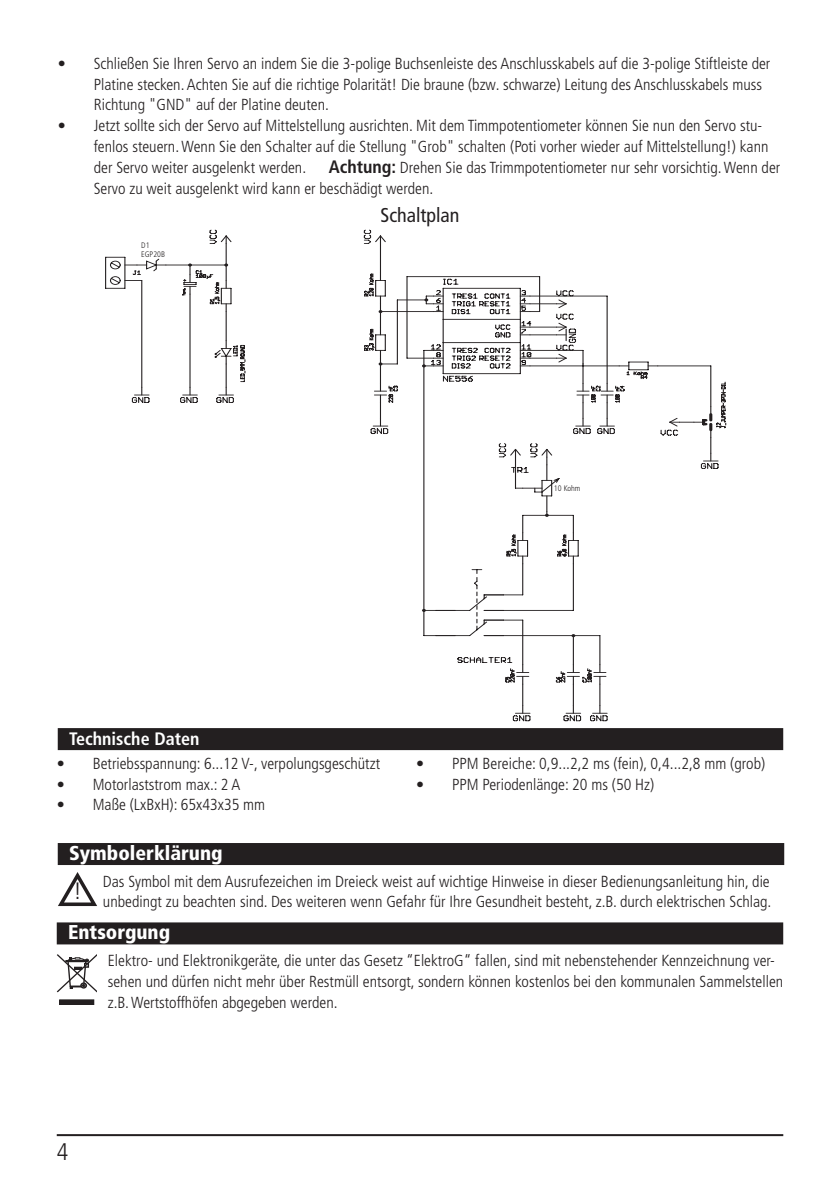
<style>
.page{position:relative;width:840px;height:1191px;background:#fff}
.page>*{position:absolute;margin:0;border:0;box-sizing:border-box;transform-origin:0 0}
.t1{font:300 condensed 24px "Frutiger LT Pro";color:#231f20}
.t2{font:300 condensed 23.6px "Frutiger LT Pro";color:#231f20}
.t3{font:900 condensed 20px "Frutiger LT Pro";color:#fff}
.t4{font:condensed 20px "Frutiger LT Pro";color:#231f20}
.t5{font:700 condensed 18px "Frutiger LT Pro";color:#fff}
.t6{font:300 condensed 16px/20.8px "Frutiger LT Pro";color:#231f20}
.t7{font:300 condensed 8px/8.6px "Frutiger LT Pro";color:#231f20}
.s1{font-weight:700;font-size:18px}
</style>
<div class="page">
<hr style="left:57px;top:1134px;width:725px;height:2px;background:#231f20">
<svg style="left:105px;top:229px;width:140px;height:174px"></svg>
<svg style="left:363px;top:229px;width:362px;height:492px"></svg>
<hr style="left:522px;top:620px;width:1px;height:44px;background:#231f20">
<div style="left:57px;top:922px;width:725px;height:22px;background:#231f20"></div>
<svg style="left:60px;top:999px;width:34px;height:6px"></svg>
<svg style="left:57px;top:954px;width:39px;height:39px"></svg>
<div style="left:58px;top:728px;width:724px;height:22px;background:#231f20"></div>
<div style="left:58px;top:843px;width:725px;height:22px;background:#231f20"></div>
<svg style="left:58px;top:872px;width:39px;height:35px"></svg>
<div style="left:141px;top:242px;width:32px;height:16px;background:#fff"></div>
<div style="left:553px;top:484px;width:29px;height:7px;background:#fff"></div>
<p class="t6" style="left:94px;top:53px;width:677px;text-indent:-36px">• Schließen Sie Ihren Servo an indem Sie die 3-polige Buchsenleiste des Anschlusskabels auf die 3-polige Stiftleiste der<br>Platine stecken. Achten Sie auf die richtige Polarität! Die braune (bzw. schwarze) Leitung des Anschlusskabels muss<br>Richtung "GND" auf der Platine deuten.</p>
<p class="t6" style="left:94px;top:115px;width:687px;text-indent:-36px">• Jetzt sollte sich der Servo auf Mittelstellung ausrichten. Mit dem Timmpotentiometer können Sie nun den Servo stu&shy;fenlos steuern. Wenn Sie den Schalter auf die Stellung "Grob" schalten (Poti vorher wieder auf Mittelstellung!) kann der Servo weiter ausgelenkt werden. <span class="s1">Achtung:</span> Drehen Sie das Trimmpotentiometer nur sehr vorsichtig. Wenn der Servo zu weit ausgelenkt wird kann er beschädigt werden.</p>
<p class="t7" style="left:141px;top:241px;width:25px">D1<br>EGP20B</p>
<p class="t5" style="left:69px;top:728px;width:132px">Technische Daten</p>
<p class="t4" style="left:380px;top:203px;width:80px">Schaltplan</p>
<p class="t7" style="left:553px;top:483px;width:28px">10 Kohm</p>
<p class="t6" style="left:57px;top:753px;width:325px">• Betriebsspannung: 6...12 V-, verpolungsgeschützt</p>
<p class="t6" style="left:57px;top:774px;width:185px">• Motorlaststrom max.: 2 A</p>
<p class="t6" style="left:57px;top:794px;width:210px">• Maße (LxBxH): 65x43x35 mm</p>
<p class="t6" style="left:416px;top:753px;width:350px">• PPM Bereiche: 0,9...2,2 ms (fein), 0,4...2,8 mm (grob)</p>
<p class="t6" style="left:416px;top:774px;width:239px">• PPM Periodenlänge: 20 ms (50 Hz)</p>
<p class="t3" style="left:69px;top:841px;width:155px">Symbolerklärung</p>
<p class="t6" style="left:103px;top:870px;width:669px">Das Symbol mit dem Ausrufezeichen im Dreieck weist auf wichtige Hinweise in dieser Bedienungsanleitung hin, die unbedingt zu beachten sind. Des weiteren wenn Gefahr für Ihre Gesundheit besteht, z.B. durch elektrischen Schlag.</p>
<h2 class="t2" style="left:73px;top:877px;width:10px">!</h2>
<p class="t3" style="left:68px;top:920px;width:104px">Entsorgung</p>
<p class="t6" style="left:108px;top:950px;width:676px">Elektro- und Elektronikgeräte, die unter das Gesetz “ElektroG“ fallen, sind mit nebenstehender Kennzeichnung ver&shy;sehen und dürfen nicht mehr über Restmüll entsorgt, sondern können kostenlos bei den kommunalen Sammelstellen z.B. Wertstoffhöfen abgegeben werden.</p>
<h1 class="t1" style="left:57px;top:1138px;width:13px">4</h1>
</div>
